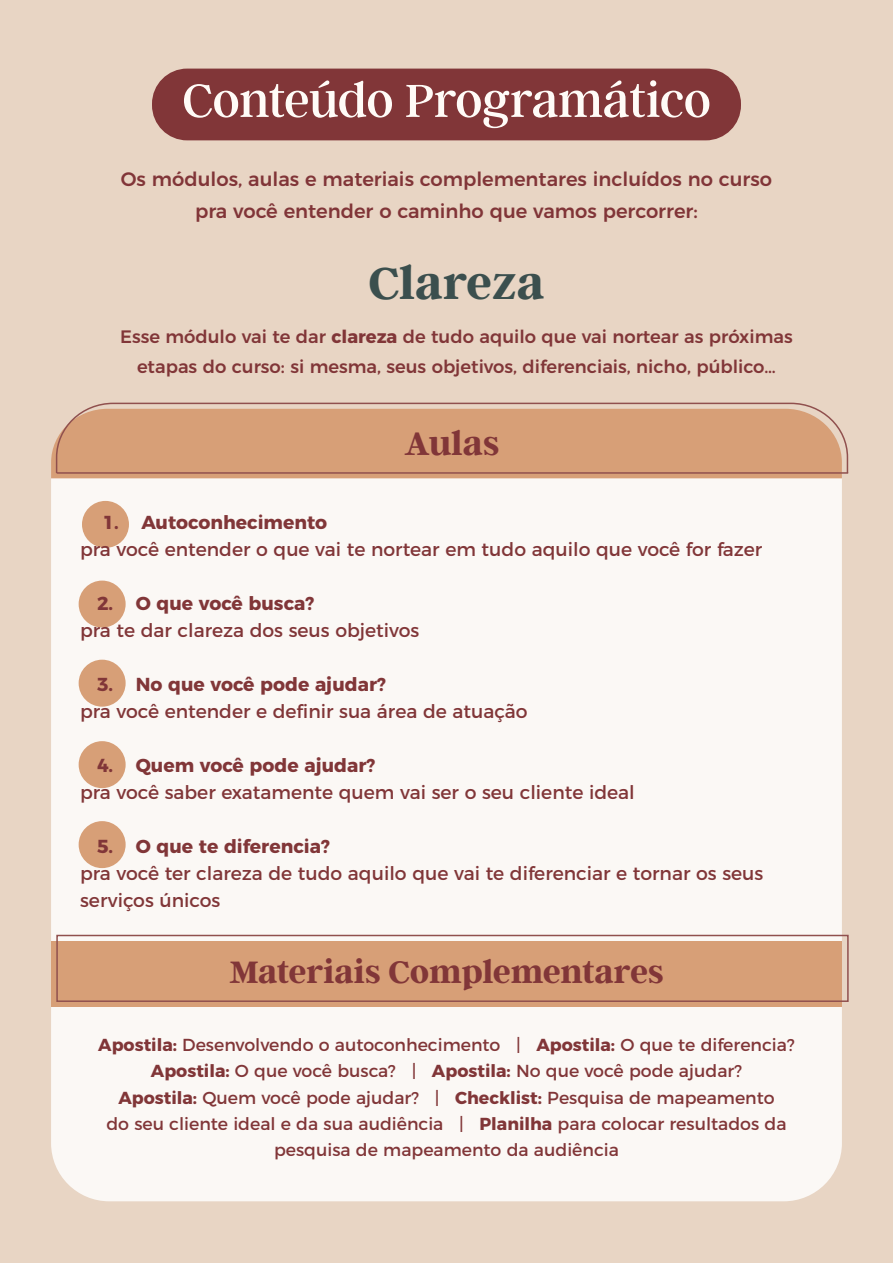
<style>
.page{position:relative;width:893px;height:1263px;background:#e8d5c4}
.page>*{position:absolute;margin:0;border:0;box-sizing:border-box;transform-origin:0 0}
.t1{font:51.75px "Argent CF";letter-spacing:-.01em;color:#fffbf7}
.t2{font:700 49.5px "Argent CF";color:#3b4f4e}
.t3{font:700 36px "Argent CF";letter-spacing:-.005em;color:#813638}
.t4{font:700 34.5px "Argent CF";color:#813638}
.t5{font:500 19.5px/31.5px "Montserrat";color:#813538;text-align:center}
.t6{font:18.75px/27px "Montserrat";color:#813638}
.t7{font:700 18.75px "Montserrat";color:#813638}
.t8{font:500 18px/30px "Montserrat";color:#813638;text-align:center}
.t9{font:17.4px/26.4px "Montserrat";color:#813638;text-align:center}
.s1{font-weight:700}
</style>
<div class="page">
<div style="left:152px;top:69px;width:589px;height:71px;background:#813638;border-radius:35px"></div>
<div style="left:51px;top:410px;width:791px;height:791px;background:#fbf8f5;border-radius:58px"></div>
<div style="left:51px;top:443px;width:791px;height:35px;background:#d79f77"></div>
<div style="left:82px;top:501px;width:47px;height:47px;background:#d79f77;border-radius:50%"></div>
<div style="left:79px;top:581px;width:47px;height:46px;background:#d79f77;border-radius:50%"></div>
<div style="left:79px;top:660px;width:47px;height:47px;background:#d79f77;border-radius:50%"></div>
<div style="left:79px;top:741px;width:47px;height:47px;background:#d79f77;border-radius:50%"></div>
<div style="left:79px;top:821px;width:47px;height:47px;background:#d79f77;border-radius:50%"></div>
<div style="left:51px;top:941px;width:791px;height:66px;background:#d79f77"></div>
<svg style="left:55px;top:402px;width:794px;height:72px;background:#d7a27d"></svg>
<hr style="left:57px;top:472px;width:791px;height:2px;background:#90504e">
<div style="left:56px;top:935px;width:793px;height:67px;border:2px solid #90504e"></div>
<h1 class="t1" style="left:182px;top:73px;width:530px">Conteúdo Programático</h1>
<p class="t5" style="left:121px;top:162px;width:653px">Os módulos, aulas e materiais complementares incluídos no curso pra você entender o caminho que vamos percorrer:</p>
<h2 class="t2" style="left:368px;top:257px;width:178px">Clareza</h2>
<p class="t8" style="left:120px;top:321px;width:674px">Esse módulo vai te dar <span class="s1">clareza</span> de tudo aquilo que vai nortear as próximas etapas do curso: si mesma, seus objetivos, diferenciais, nicho, público…</p>
<h3 class="t3" style="left:405px;top:424px;width:96px">Aulas</h3>
<p class="t7" style="left:103px;top:507px;width:226px">1. Autoconhecimento</p>
<p class="t6" style="left:80px;top:534px;width:683px">pra você entender o que vai te nortear em tudo aquilo que você for fazer</p>
<p class="t7" style="left:97px;top:588px;width:219px">2. O que você busca?</p>
<p class="t6" style="left:80px;top:615px;width:341px">pra te dar clareza dos seus objetivos</p>
<p class="t7" style="left:97px;top:669px;width:290px">3. No que você pode ajudar?</p>
<p class="t6" style="left:80px;top:696px;width:449px">pra você entender e definir sua área de atuação</p>
<p class="t7" style="left:97px;top:750px;width:280px">4. Quem você pode ajudar?</p>
<p class="t6" style="left:80px;top:777px;width:556px">pra você saber exatamente quem vai ser o seu cliente ideal</p>
<p class="t7" style="left:97px;top:831px;width:234px">5. O que te diferencia?</p>
<p class="t6" style="left:80px;top:858px;width:685px">pra você ter clareza de tudo aquilo que vai te diferenciar e tornar os seus serviços únicos</p>
<h3 class="t4" style="left:229px;top:954px;width:436px">Materiais Complementares</h3>
<p class="t9" style="left:98px;top:1030px;width:698px"><span class="s1">Apostila:</span> Desenvolvendo o autoconhecimento | <span class="s1">Apostila:</span> O que te diferencia?<br><span class="s1">Apostila:</span> O que você busca? | <span class="s1">Apostila:</span> No que você pode ajudar?<br><span class="s1">Apostila:</span> Quem você pode ajudar? | <span class="s1">Checklist:</span> Pesquisa de mapeamento<br>do seu cliente ideal e da sua audiência | <span class="s1">Planilha</span> para colocar resultados da pesquisa de mapeamento da audiência</p>
</div>
